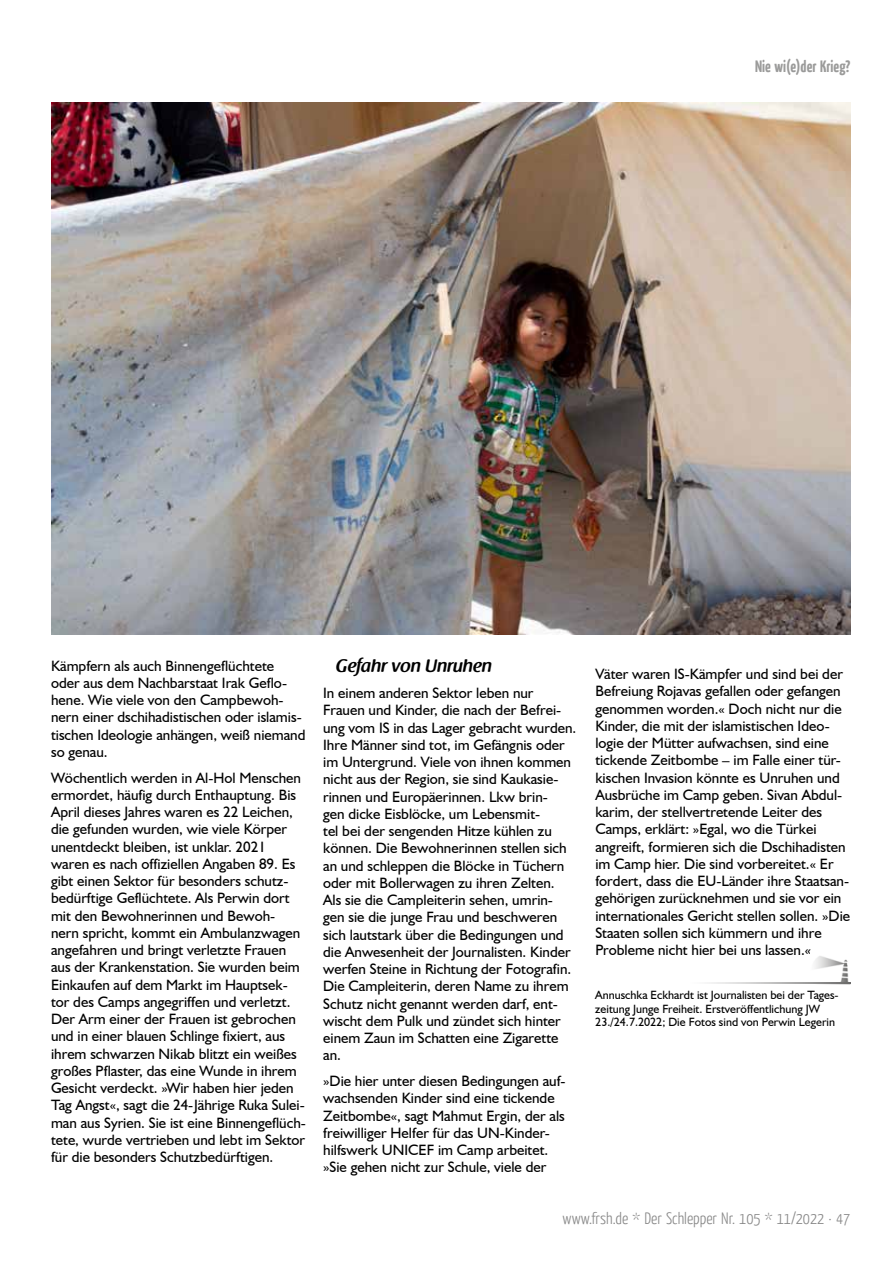
<style>
.page{position:relative;width:893px;height:1263px;background:#fff}
.page>*{position:absolute;margin:0;border:0;box-sizing:border-box;transform-origin:0 0}
.t1{font:600 18px "Raspoutine";color:#000}
.t2{font:300 16.5px "Yanone Kaffeesatz";color:#878787}
.t3{font:700 16.5px "Yanone Kaffeesatz";color:#575756}
.t4{font:15px/17.2px "Humanist 521 BT";color:#000}
.t5{font:12px/13.5px "Humanist 521 BT";color:#000}
</style>
<div class="page">
<img style="left:51px;top:102px;width:799px;height:533px">
<img style="left:811px;top:956px;width:39px;height:29px">
<img style="left:709px;top:982px;width:141px;height:1px">
<p class="t3" style="left:755px;top:55px;width:97px">Nie wi(e)der Krieg?</p>
<p class="t4" style="left:51px;top:656px;width:256px">Kämpfern als auch Binnengeflüchtete oder aus dem Nachbarstaat Irak Geflo&shy;hene. Wie viele von den Campbewoh&shy;nern einer dschihadistischen oder islamis&shy;tischen Ideologie anhängen, weiß niemand so genau.</p>
<p class="t4" style="left:51px;top:768px;width:256px">Wöchentlich werden in Al-Hol Menschen ermordet, häufig durch Enthauptung. Bis April dieses Jahres waren es 22 Leichen, die gefunden wurden, wie viele Körper unentdeckt bleiben, ist unklar. 2021 waren es nach offiziellen Angaben 89. Es gibt einen Sektor für besonders schutz&shy;bedürftige Geflüchtete. Als Perwin dort mit den Bewohnerinnen und Bewoh&shy;nern spricht, kommt ein Ambulanzwagen angefahren und bringt verletzte Frauen aus der Krankenstation. Sie wurden beim Einkaufen auf dem Markt im Hauptsek&shy;tor des Camps angegriffen und verletzt.<br>Der Arm einer der Frauen ist gebrochen und in einer blauen Schlinge fixiert, aus ihrem schwarzen Nikab blitzt ein weißes großes Pflaster, das eine Wunde in ihrem Gesicht verdeckt. »Wir haben hier jeden Tag Angst«, sagt die 24-Jährige Ruka Sulei&shy;man aus Syrien. Sie ist eine Binnengeflüch&shy;tete, wurde vertrieben und lebt im Sektor für die besonders Schutzbedürftigen.</p>
<p class="t1" style="left:336px;top:656px;width:157px">Gefahr von Unruhen</p>
<p class="t4" style="left:323px;top:684px;width:255px">In einem anderen Sektor leben nur Frauen und Kinder, die nach der Befrei&shy;ung vom IS in das Lager gebracht wurden.<br>Ihre Männer sind tot, im Gefängnis oder im Untergrund. Viele von ihnen kommen nicht aus der Region, sie sind Kaukasie&shy;rinnen und Europäerinnen. Lkw brin-<br>gen dicke Eisblöcke, um Lebensmit-<br>tel bei der sengenden Hitze kühlen zu können. Die Bewohnerinnen stellen sich an und schleppen die Blöcke in Tüchern oder mit Bollerwagen zu ihren Zelten.<br>Als sie die Campleiterin sehen, umrin&shy;gen sie die junge Frau und beschweren sich lautstark über die Bedingungen und die Anwesenheit der Journalisten. Kinder werfen Steine in Richtung der Fotografin.<br>Die Campleiterin, deren Name zu ihrem Schutz nicht genannt werden darf, ent&shy;wischt dem Pulk und zündet sich hinter einem Zaun im Schatten eine Zigarette an.</p>
<p class="t4" style="left:323px;top:1072px;width:244px">»Die hier unter diesen Bedingungen auf&shy;wachsenden Kinder sind eine tickende Zeitbombe«, sagt Mahmut Ergin, der als freiwilliger Helfer für das UN-Kinder&shy;hilfswerk UNICEF im Camp arbeitet. »Sie gehen nicht zur Schule, viele der</p>
<p class="t4" style="left:595px;top:665px;width:256px">Väter waren IS-Kämpfer und sind bei der Befreiung Rojavas gefallen oder gefangen genommen worden.« Doch nicht nur die Kinder, die mit der islamistischen Ideo&shy;logie der Mütter aufwachsen, sind eine tickende Zeitbombe – im Falle einer tür&shy;kischen Invasion könnte es Unruhen und Ausbrüche im Camp geben. Sivan Abdul&shy;karim, der stellvertretende Leiter des Camps, erklärt: »Egal, wo die Türkei angreift, formieren sich die Dschihadisten im Camp hier. Die sind vorbereitet.« Er fordert, dass die EU-Länder ihre Staatsan&shy;gehörigen zurücknehmen und sie vor ein internationales Gericht stellen sollen. »Die Staaten sollen sich kümmern und ihre Probleme nicht hier bei uns lassen.«</p>
<p class="t5" style="left:595px;top:988px;width:245px">Annuschka Eckhardt ist Journalisten bei der Tages&shy;zeitung Junge Freiheit. Erstveröffentlichung JW<br>23./24.7.2022; Die Fotos sind von Perwin Legerin</p>
<p class="t2" style="left:563px;top:1208px;width:289px">www.frsh.de * Der Schlepper Nr. 105 * 11/2022 · 47</p>
</div>
